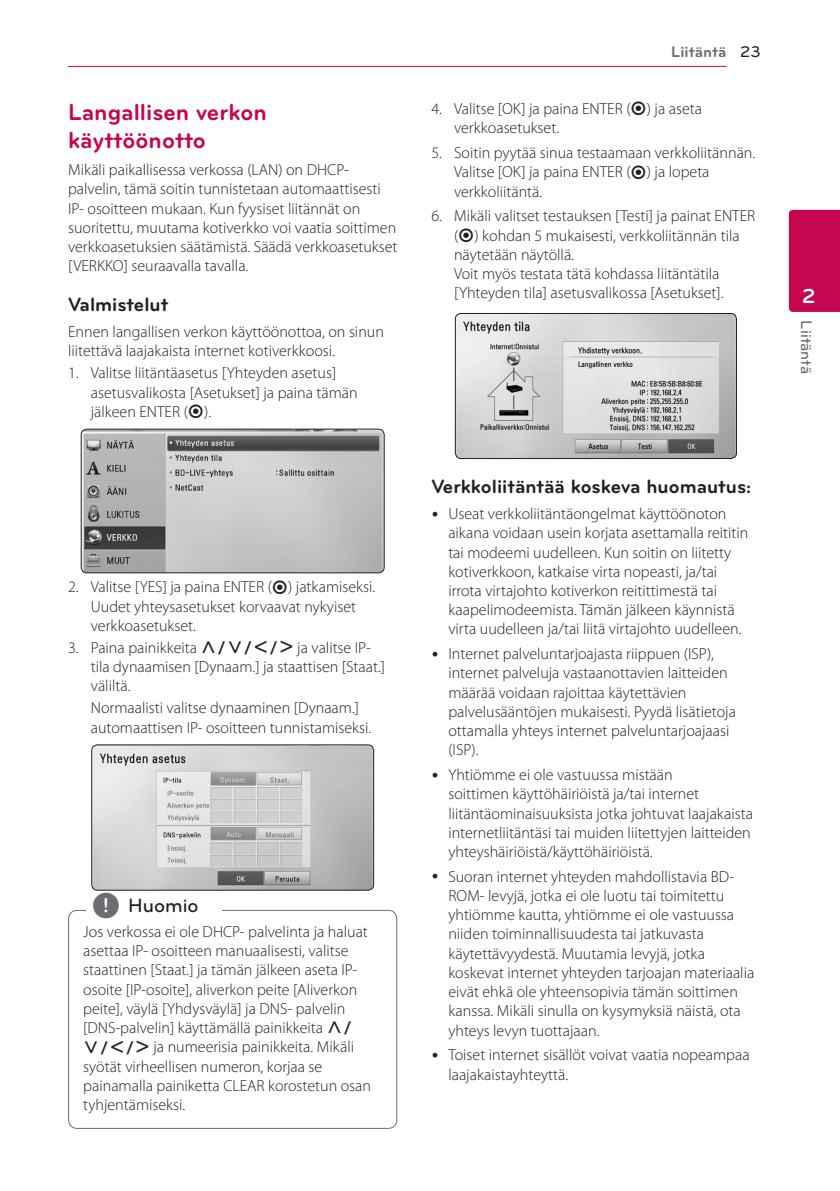
<style>
.page{position:relative;width:840px;height:1191px;background:#fff}
.page>*{position:absolute;margin:0;border:0;box-sizing:border-box;transform-origin:0 0}
.Title_2{font:700 24px/28px "Bryant LG";color:#c50750}
.t1{font:700 21px "Bryant LG";color:#fff}
.Title_3{font:700 20px "Bryant LG";color:#231f20}
.t2{font:500 20px "Bryant LG";color:#231f20}
.Content_text_Bullet{font:300 16px/19.2px "Myriad Pro";color:#231f20}
.Content_text_Num{font:300 16px/19.2px "Myriad Pro";color:#231f20}
.Content_text_Light{font:300 16px/19.2px "Myriad Pro";color:#231f20}
.Contents_Text_Sub_Nu{font:300 16px/19.2px "Myriad Pro";color:#231f20}
.t3{font:700 16px "Bryant LG";color:#6c6d70}
.t4{font:500 16px "Bryant LG";color:#6c6d70}
.s1{font-family:"UPSYS Common";font-weight:400}
.s2{font-family:"UPSYS Common";font-weight:400;font-size:30px;color:#6c6d70}
.s3{font-weight:500;color:#231f20}
</style>
<div class="page">
<hr style="left:68px;top:66px;width:658px;height:1px;background:#c50750">
<div style="left:788px;top:210px;width:51px;height:102px;background:#c50750"></div>
<img style="left:81px;top:429px;width:303px;height:144px">
<div style="left:81px;top:428px;width:303px;height:145px;border:1px solid #231f20;border-radius:6px"></div>
<img style="left:92px;top:746px;width:281px;height:144px">
<div style="left:91px;top:744px;width:283px;height:146px;border:1px solid #231f20;border-radius:6px"></div>
<div style="left:68px;top:910px;width:329px;height:218px;border:1px solid #6c6d70;border-radius:9px"></div>
<div style="left:86px;top:902px;width:135px;height:20px;background:#fff"></div>
<img style="left:456px;top:313px;width:280px;height:145px">
<div style="left:454px;top:313px;width:282px;height:146px;border:1px solid #231f20;border-radius:6px"></div>
<p class="Title_2" style="left:68px;top:98px;width:200px">Langallisen verkon käyttöönotto</p>
<p class="Content_text_Light" style="left:68px;top:160px;width:330px">Mikäli paikallisessa verkossa (LAN) on DHCP&shy;palvelin, tämä soitin tunnistetaan automaattisesti IP- osoitteen mukaan. Kun fyysiset liitännät on suoritettu, muutama kotiverkko voi vaatia soittimen verkkoasetuksien säätämistä. Säädä verkkoasetukset [VERKKO] seuraavalla tavalla.</p>
<p class="Title_3" style="left:68px;top:292px;width:102px">Valmistelut</p>
<p class="Content_text_Light" style="left:68px;top:322px;width:317px">Ennen langallisen verkon käyttöönottoa, on sinun liitettävä laajakaista internet kotiverkkoosi.</p>
<p class="Content_text_Num" style="left:91px;top:363px;width:268px;text-indent:-23px">1. Valitse liitäntäasetus [Yhteyden asetus] asetusvalikosta [Asetukset] ja paina tämän jälkeen ENTER (<span class="s1">b</span>).</p>
<p class="Content_text_Num" style="left:91px;top:577px;width:286px;text-indent:-23px">2. Valitse [YES] ja paina ENTER (<span class="s1">b</span>) jatkamiseksi.<br>Uudet yhteysasetukset korvaavat nykyiset verkkoasetukset.</p>
<p class="Content_text_Num" style="left:91px;top:638px;width:295px;text-indent:-23px">3. Paina painikkeita <span class="s1">W/S/A/D</span> ja valitse IP&shy;tila dynaamisen [Dynaam.] ja staattisen [Staat.] väliltä.</p>
<p class="Contents_Text_Sub_Nu" style="left:91px;top:698px;width:282px">Normaalisti valitse dynaaminen [Dynaam.] automaattisen IP- osoitteen tunnistamiseksi.</p>
<p class="t2" style="left:92px;top:893px;width:108px"><span class="s2">,</span> Huomio</p>
<p class="Content_text_Bullet" style="left:83px;top:922px;width:289px">Jos verkossa ei ole DHCP- palvelinta ja haluat asettaa IP- osoitteen manuaalisesti, valitse staattinen [Staat.] ja tämän jälkeen aseta IP&shy;osoite [IP-osoite], aliverkon peite [Aliverkon peite], väylä [Yhdysväylä] ja DNS- palvelin [DNS-palvelin] käyttämällä painikkeita <span class="s1">W/ S/A/D</span> ja numeerisia painikkeita. Mikäli syötät virheellisen numeron, korjaa se painamalla painiketta CLEAR korostetun osan tyhjentämiseksi.</p>
<p class="t3" style="left:671px;top:42px;width:91px">Liitäntä <span class="s3">23</span></p>
<p class="Content_text_Num" style="left:454px;top:99px;width:249px;text-indent:-23px">4. Valitse [OK] ja paina ENTER (<span class="s1">b</span>) ja aseta verkkoasetukset.</p>
<p class="Content_text_Num" style="left:454px;top:143px;width:302px;text-indent:-23px">5. Soitin pyytää sinua testaamaan verkkoliitännän.<br>Valitse [OK] ja paina ENTER (<span class="s1">b</span>) ja lopeta verkkoliitäntä.</p>
<p class="Content_text_Num" style="left:454px;top:206px;width:302px;text-indent:-23px">6. Mikäli valitset testauksen [Testi] ja painat ENTER (<span class="s1">b</span>) kohdan 5 mukaisesti, verkkoliitännän tila näytetään näytöllä.<br>Voit myös testata tätä kohdassa liitäntätila [Yhteyden tila] asetusvalikossa [Asetukset].</p>
<p class="Title_3" style="left:431px;top:473px;width:321px">Verkkoliitäntää koskeva huomautus:</p>
<p class="Content_text_Bullet" style="left:448px;top:504px;width:301px">Useat verkkoliitäntäongelmat käyttöönoton aikana voidaan usein korjata asettamalla reititin tai modeemi uudelleen. Kun soitin on liitetty kotiverkkoon, katkaise virta nopeasti, ja/tai irrota virtajohto kotiverkon reitittimestä tai kaapelimodeemista. Tämän jälkeen käynnistä virta uudelleen ja/tai liitä virtajohto uudelleen.</p>
<p class="Content_text_Bullet" style="left:448px;top:644px;width:289px">Internet palveluntarjoajasta riippuen (ISP), internet palveluja vastaanottavien laitteiden määrää voidaan rajoittaa käytettävien palvelusääntöjen mukaisesti. Pyydä lisätietoja ottamalla yhteys internet palveluntarjoajaasi (ISP).</p>
<p class="Content_text_Bullet" style="left:448px;top:765px;width:306px">Yhtiömme ei ole vastuussa mistään<br>soittimen käyttöhäiriöistä ja/tai internet liitäntäominaisuuksista jotka johtuvat laajakaista internetliitäntäsi tai muiden liitettyjen laitteiden yhteyshäiriöistä/käyttöhäiriöistä.</p>
<p class="Content_text_Bullet" style="left:448px;top:866px;width:307px">Suoran internet yhteyden mahdollistavia BD-ROM- levyjä, jotka ei ole luotu tai toimitettu yhtiömme kautta, yhtiömme ei ole vastuussa niiden toiminnallisuudesta tai jatkuvasta käytettävyydestä. Muutamia levyjä, jotka koskevat internet yhteyden tarjoajan materiaalia eivät ehkä ole yhteensopivia tämän soittimen kanssa. Mikäli sinulla on kysymyksiä näistä, ota yhteys levyn tuottajaan.</p>
<p class="Content_text_Bullet" style="left:448px;top:1045px;width:302px">Toiset internet sisällöt voivat vaatia nopeampaa laajakaistayhteyttä.</p>
<h2 class="t1" style="left:801px;top:283px;width:15px">2</h2>
<p class="t4" style="left:815px;top:320px;width:55px;rotate:90deg">Liitäntä</p>
</div>
